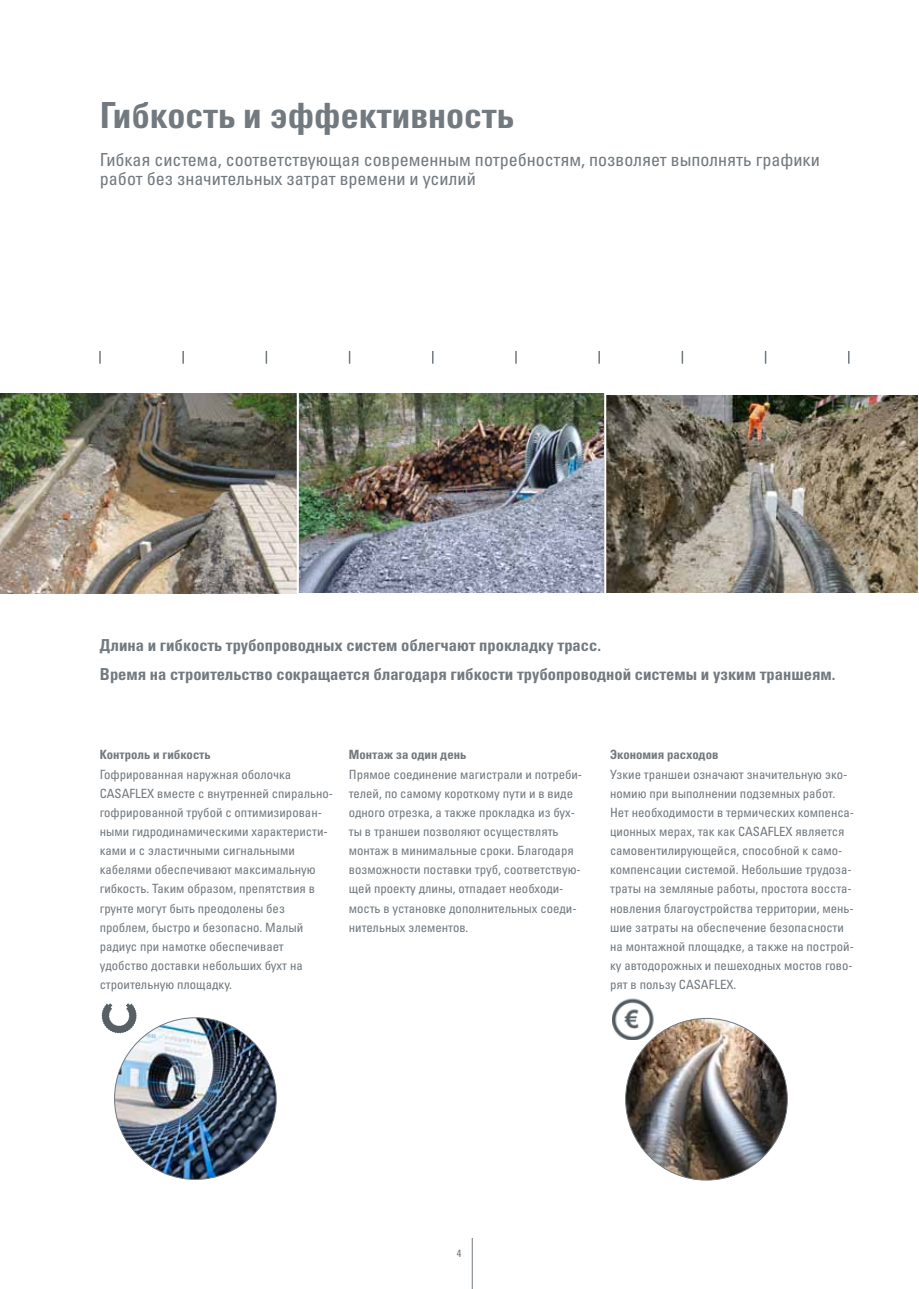
<style>
.page{position:relative;width:919px;height:1289px;background:#fff}
.page>*{position:absolute;margin:0;border:0;box-sizing:border-box;transform-origin:0 0}
.t1{font:36px "Univers LTCYR 67 Bold Cond";color:#72797f}
.t2{font:condensed 18px/19.2px "Univers LTCYR 57";color:#72797f}
.t3{font:16.5px/28.7px "Univers LTCYR 67 Bold Cond";color:#72797f}
.t4{font:condensed 12.75px/19.2px "Univers LTCYR 57";color:#72797f}
.t5{font:12.75px "Univers LTCYR 67 Bold Cond";color:#72797f}
.t6{font:condensed 10.5px "Univers LTCYR 57";color:#72797f}
</style>
<div class="page">
<hr style="left:472px;top:1237px;width:1px;height:51px;background:#72797f">
<img style="left:612px;top:998px;width:42px;height:41px">
<svg style="left:99px;top:351px;width:2px;height:13px"></svg>
<svg style="left:182px;top:351px;width:2px;height:13px"></svg>
<svg style="left:265px;top:351px;width:2px;height:13px"></svg>
<svg style="left:349px;top:351px;width:1px;height:13px"></svg>
<svg style="left:515px;top:351px;width:1px;height:13px"></svg>
<svg style="left:681px;top:351px;width:2px;height:13px"></svg>
<svg style="left:764px;top:351px;width:2px;height:13px"></svg>
<svg style="left:848px;top:351px;width:1px;height:13px"></svg>
<svg style="left:432px;top:351px;width:1px;height:13px"></svg>
<svg style="left:598px;top:351px;width:2px;height:13px"></svg>
<img style="left:0;top:393px;width:604px;height:200px">
<img style="left:606px;top:395px;width:311px;height:197px">
<hr style="left:297px;top:387px;width:2px;height:213px;background:#fff">
<img style="left:114px;top:1017px;width:162px;height:162px;border-radius:81px">
<img style="left:625px;top:1018px;width:162px;height:161px;border-radius:81px">
<svg style="left:102px;top:1003px;width:35px;height:30px"></svg>
<h1 class="t1" style="left:100px;top:93px;width:415px">Гибкость и эффективность</h1>
<h2 class="t2" style="left:100px;top:149px;width:721px">Гибкая система, соответствующая современным потребностям, позволяет выполнять графики работ без значительных затрат времени и усилий</h2>
<p class="t3" style="left:100px;top:630px;width:736px">Длина и гибкость трубопроводных систем облегчают прокладку трасс.<br>Время на строительство сокращается благодаря гибкости трубопроводной системы и узким траншеям.</p>
<p class="t5" style="left:100px;top:747px;width:112px">Контроль и гибкость</p>
<p class="t4" style="left:100px;top:764px;width:235px">Гофрированная наружная оболочка CASAFLEX вместе с внутренней спирально&shy;гофрированной трубой с оптимизирован&shy;ными гидродинамическими характеристи&shy;ками и с эластичными сигнальными кабелями обеспечивают максимальную гибкость. Таким образом, препятствия в грунте могут быть преодолены без проблем, быстро и безопасно. Малый радиус при намотке обеспечивает удобство доставки небольших бухт на строительную площадку.</p>
<p class="t5" style="left:349px;top:747px;width:119px">Монтаж за один день</p>
<p class="t4" style="left:349px;top:764px;width:235px">Прямое соединение магистрали и потреби&shy;телей, по самому короткому пути и в виде одного отрезка, а также прокладка из бух&shy;ты в траншеи позволяют осуществлять монтаж в минимальные сроки. Благодаря возможности поставки труб, соответствую&shy;щей проекту длины, отпадает необходи&shy;мость в установке дополнительных соеди&shy;нительных элементов.</p>
<p class="t5" style="left:610px;top:747px;width:110px">Экономия расходов</p>
<p class="t4" style="left:610px;top:764px;width:245px">Узкие траншеи означают значительную эко&shy;номию при выполнении подземных работ.<br>Нет необходимости в термических компенса&shy;ционных мерах, так как CASAFLEX является самовентилирующейся, способной к само&shy;компенсации системой. Небольшие трудоза&shy;траты на земляные работы, простота восста&shy;новления благоустройства территории, мень&shy;шие затраты на обеспечение безопасности на монтажной площадке, а также на построй&shy;ку автодорожных и пешеходных мостов гово&shy;рят в пользу CASAFLEX.</p>
<p class="t6" style="left:457px;top:1246px;width:6px">4</p>
</div>
